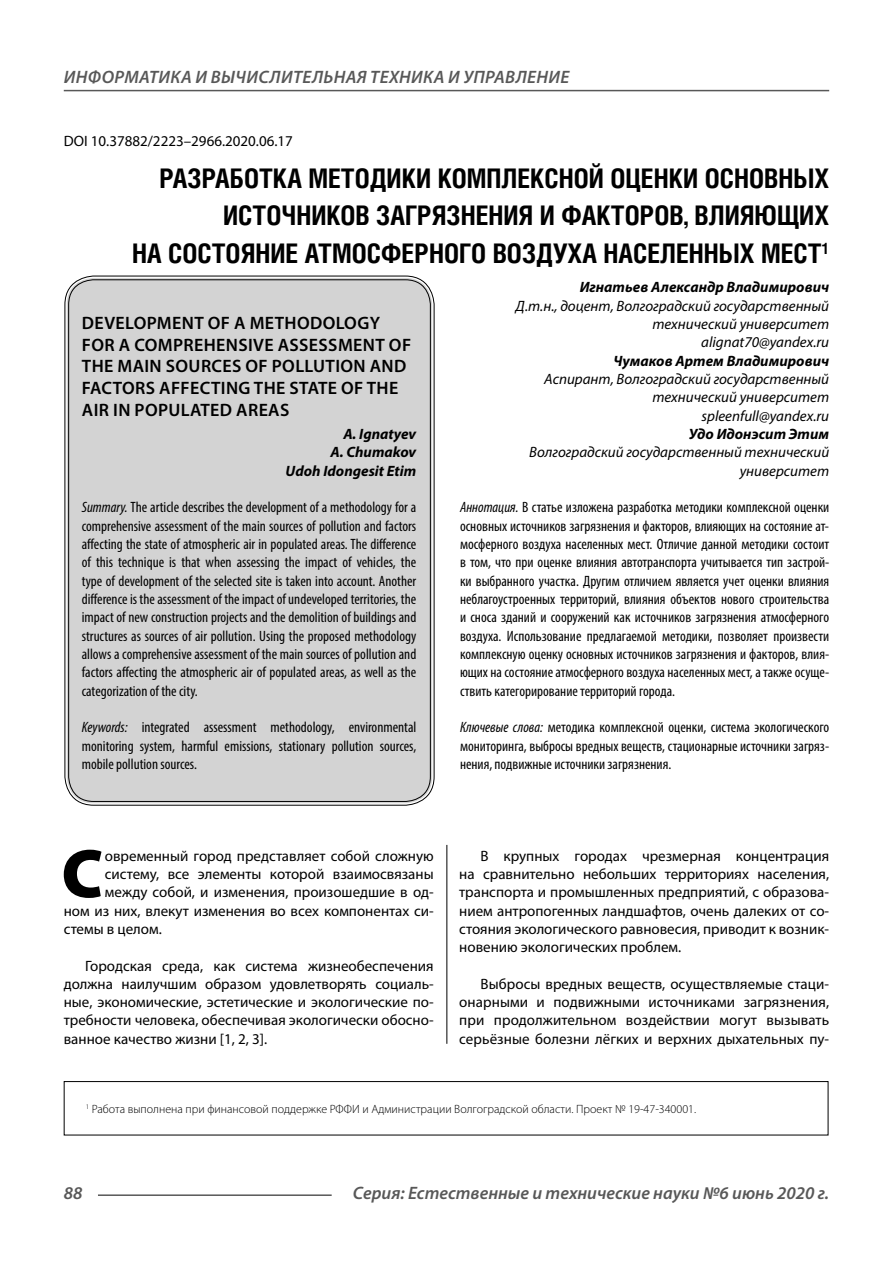
<style>
.page{position:relative;width:893px;height:1263px;background:#fff}
.page>*{position:absolute;margin:0;border:0;box-sizing:border-box;transform-origin:0 0}
.t1{font:900 69.3px "Myriad Pro";color:#000}
.t2{font:700 27px/37.5px "Helios Cond C";color:#000;text-align:right}
.t3{font:600 18px/21.6px "Myriad Pro";letter-spacing:.02em;color:#000}
.t4{font:italic 600 18px "Myriad Pro";color:#585858}
.t5{font:italic 600 18px "Myriad Pro";letter-spacing:.02em;color:#585858}
.t6{font:condensed 15px/18.3px "Myriad Pro";color:#000;text-align:justify}
.t7{font:15px/18.3px "Myriad Pro";color:#000;text-align:justify}
.t8{font:italic 15px/18.3px "Myriad Pro";color:#000;text-align:right}
.t9{font:italic 700 15px/18.3px "Myriad Pro";color:#000;text-align:right}
.t10{font:300 12px "Myriad Pro";color:#000}
.s1{font-weight:700}
.s2{font-style:italic}
</style>
<div class="page">
<hr style="left:446px;top:842px;width:1px;height:202px;background:#000">
<div style="left:67px;top:278px;width:365px;height:525px;background:#d3d3d3;border-radius:27px"></div>
<div style="left:64px;top:1081px;width:764px;height:54px;border:1px solid #000"></div>
<hr style="left:98px;top:1194px;width:234px;height:2px;background:#585858">
<hr style="left:64px;top:90px;width:765px;height:1px;background:#585858">
<p class="t5" style="left:64px;top:67px;width:507px">ИНФОРМАТИКА И ВЫЧИСЛИТЕЛЬНАЯ ТЕХНИКА И УПРАВЛЕНИЕ</p>
<p class="t7" style="left:64px;top:133px;width:231px">DOI 10.37882/2223–2966.2020.06.17</p>
<p class="t2" style="left:132px;top:162px;width:699px">РАЗРАБОТКА МЕТОДИКИ КОМПЛЕКСНОЙ ОЦЕНКИ ОСНОВНЫХ<br>ИСТОЧНИКОВ ЗАГРЯЗНЕНИЯ И ФАКТОРОВ, ВЛИЯЮЩИХ<br>НА СОСТОЯНИЕ АТМОСФЕРНОГО ВОЗДУХА НАСЕЛЕННЫХ МЕСТ<sup>1</sup></p>
<p class="t8" style="left:516px;top:279px;width:315px"><span class="s1">Игнатьев Александр Владимирович<br></span>Д.т.н., доцент, Волгоградский государственный технический университет<br>alignat70@yandex.ru<br><span class="s1">Чумаков Артем Владимирович<br></span>Аспирант, Волгоградский государственный технический университет<br>spleenfull@yandex.ru<br><span class="s1">Удо Идонэсит Этим<br></span>Волгоградский государственный технический университет</p>
<p class="t6" style="left:460px;top:500px;width:371px"><span class="s2">Аннотация.</span> В статье изложена разработка методики комплексной оценки основных источников загрязнения и факторов, влияющих на состояние ат&shy;мосферного воздуха населенных мест. Отличие данной методики состоит в том, что при оценке влияния автотранспорта учитывается тип застрой&shy;ки выбранного участка. Другим отличием является учет оценки влияния неблагоустроенных территорий, влияния объектов нового строительства и сноса зданий и сооружений как источников загрязнения атмосферного воздуха. Использование предлагаемой методики, позволяет произвести комплексную оценку основных источников загрязнения и факторов, влия&shy;ющих на состояние атмосферного воздуха населенных мест, а также осуще&shy;ствить категорирование территорий города.</p>
<p class="t6" style="left:460px;top:719px;width:371px"><span class="s2">Ключевые слова:</span> методика комплексной оценки, система экологического мониторинга, выбросы вредных веществ, стационарные источники загряз&shy;нения, подвижные источники загрязнения.</p>
<p class="t3" style="left:82px;top:312px;width:331px">DEVELOPMENT OF A METHODOLOGY<br>FOR A COMPREHENSIVE ASSESSMENT OF<br>THE MAIN SOURCES OF POLLUTION AND<br>FACTORS AFFECTING THE STATE OF THE<br>AIR IN POPULATED AREAS</p>
<p class="t9" style="left:286px;top:426px;width:132px">A. Ignatyev<br>A. Chumakov<br>Udoh Idongesit Etim</p>
<p class="t6" style="left:82px;top:500px;width:336px"><span class="s2">Summary.</span> The article describes the development of a methodology for a comprehensive assessment of the main sources of pollution and factors affecting the state of atmospheric air in populated areas. The difference of this technique is that when assessing the impact of vehicles, the type of development of the selected site is taken into account. Another difference is the assessment of the impact of undeveloped territories, the impact of new construction projects and the demolition of buildings and structures as sources of air pollution. Using the proposed methodology allows a comprehensive assessment of the main sources of pollution and factors affecting the atmospheric air of populated areas, as well as the categorization of the city.</p>
<p class="t6" style="left:82px;top:719px;width:336px"><span class="s2">Keywords:</span> integrated assessment methodology, environmental monitoring system, harmful emissions, stationary pollution sources, mobile pollution sources.</p>
<p class="t1" style="left:61px;top:833px;width:43px">С</p>
<p class="t7" style="left:105px;top:847px;width:330px">овременный город представляет собой сложную</p>
<p class="t7" style="left:105px;top:866px;width:330px">систему, все элементы которой взаимосвязаны</p>
<p class="t7" style="left:105px;top:884px;width:330px">между собой, и изменения, произошедшие в од-</p>
<p class="t7" style="left:64px;top:902px;width:371px">ном из них, влекут изменения во всех компонентах си-</p>
<p class="t7" style="left:64px;top:921px;width:100px">стемы в целом.</p>
<p class="t7" style="left:64px;top:957px;width:371px;text-indent:21px">Городская среда, как система жизнеобеспечения должна наилучшим образом удовлетворять социаль&shy;ные, экономические, эстетические и экологические по&shy;требности человека, обеспечивая экологически обосно&shy;ванное качество жизни [1, 2, 3].</p>
<p class="t7" style="left:459px;top:847px;width:371px;text-indent:21px">В крупных городах чрезмерная концентрация на сравнительно небольших территориях населения, транспорта и промышленных предприятий, с образова&shy;нием антропогенных ландшафтов, очень далеких от со&shy;стояния экологического равновесия, приводит к возник&shy;новению экологических проблем.</p>
<p class="t7" style="left:459px;top:976px;width:371px;text-indent:21px">Выбросы вредных веществ, осуществляемые стаци&shy;онарными и подвижными источниками загрязнения, при продолжительном воздействии могут вызывать серьёзные болезни лёгких и верхних дыхательных пу-</p>
<p class="t10" style="left:86px;top:1102px;width:612px"><sup>1</sup> Работа выполнена при финансовой поддержке РФФИ и Администрации Волгоградской области. Проект № 19-47-340001.</p>
<p class="t4" style="left:64px;top:1182px;width:20px">88</p>
<p class="t4" style="left:353px;top:1182px;width:478px">Серия: Естественные и технические науки №6 июнь 2020 г.</p>
</div>
